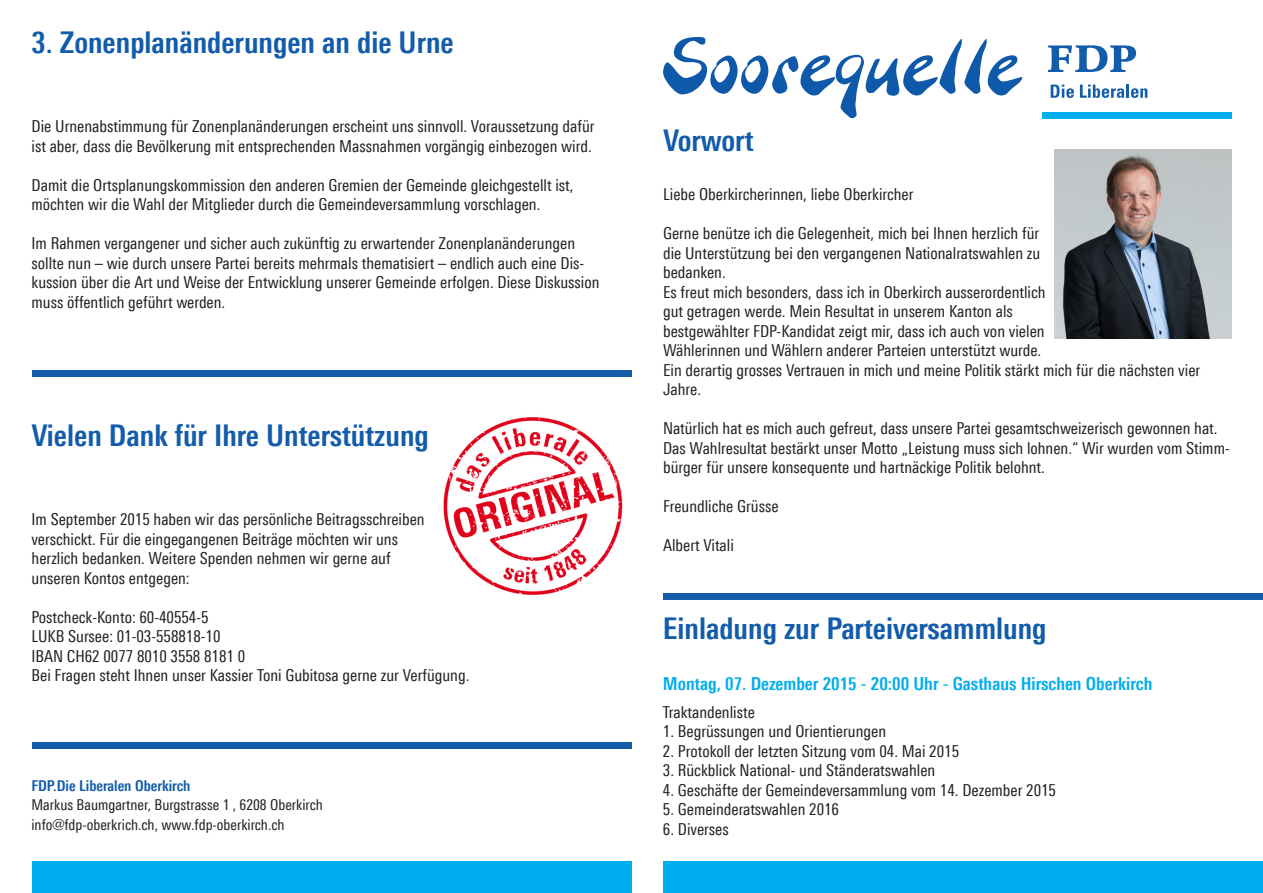
<style>
.page{position:relative;width:1263px;height:893px;background:#fff}
.page>*{position:absolute;margin:0;border:0;box-sizing:border-box;transform-origin:0 0}
._01_Titel{font:700 30px "Linotype Univers 620 Cn";color:#135cab}
._02_untertitel{font:700 18px "Linotype Univers 620 Cn";color:#00aeef}
._04_massentext{font:16.5px/19.5px "Linotype Univers 420 Cn";color:#231f20}
._04_massentext-2{font:15px "Linotype Univers 420 Cn";color:#231f20}
._06_footer_fdp_ortsp{font:700 15px "Linotype Univers 620 Cn";color:#135cab}
</style>
<div class="page">
<img style="left:443px;top:417px;width:180px;height:179px">
<div style="left:663px;top:861px;width:600px;height:32px;background:#00aeef"></div>
<div style="left:32px;top:861px;width:599px;height:32px;background:#00aeef"></div>
<div style="left:1042px;top:112px;width:189px;height:6px;background:#00aeef"></div>
<svg style="left:1051px;top:85px;width:23px;height:13px"></svg>
<svg style="left:1080px;top:85px;width:67px;height:13px"></svg>
<svg style="left:1048px;top:45px;width:88px;height:27px"></svg>
<div style="left:663px;top:594px;width:600px;height:6px;background:#135cab"></div>
<div style="left:32px;top:742px;width:599px;height:7px;background:#135cab"></div>
<svg style="left:663px;top:37px;width:359px;height:81px"></svg>
<div style="left:32px;top:370px;width:599px;height:7px;background:#135cab"></div>
<img style="left:1054px;top:150px;width:177px;height:188px">
<p class="_01_Titel" style="left:32px;top:25px;width:424px">3. Zonenplanänderungen an die Urne</p>
<p class="_04_massentext" style="left:32px;top:116px;width:565px">Die Urnenabstimmung für Zonenplanänderungen erscheint uns sinnvoll. Voraussetzung dafür ist aber, dass die Bevölkerung mit entsprechenden Massnahmen vorgängig einbezogen wird.</p>
<p class="_04_massentext" style="left:32px;top:175px;width:543px">Damit die Ortsplanungskommission den anderen Gremien der Gemeinde gleichgestellt ist, möchten wir die Wahl der Mitglieder durch die Gemeindeversammlung vorschlagen.</p>
<p class="_04_massentext" style="left:32px;top:233px;width:569px">Im Rahmen vergangener und sicher auch zukünftig zu erwartender Zonenplanänderungen sollte nun – wie durch unsere Partei bereits mehrmals thematisiert – endlich auch eine Dis&shy;kussion über die Art und Weise der Entwicklung unserer Gemeinde erfolgen. Diese Diskussion muss öffentlich geführt werden.</p>
<p class="_01_Titel" style="left:32px;top:418px;width:399px">Vielen Dank für Ihre Unterstützung</p>
<p class="_04_massentext" style="left:32px;top:509px;width:395px">Im September 2015 haben wir das persönliche Beitragsschreiben</p>
<p class="_04_massentext" style="left:32px;top:529px;width:368px">verschickt. Für die eingegangenen Beiträge möchten wir uns</p>
<p class="_04_massentext" style="left:32px;top:548px;width:361px">herzlich bedanken. Weitere Spenden nehmen wir gerne auf</p>
<p class="_04_massentext" style="left:32px;top:568px;width:160px">unseren Kontos entgegen:</p>
<p class="_04_massentext" style="left:32px;top:607px;width:179px">Postcheck-Konto: 60-40554-5</p>
<p class="_04_massentext" style="left:32px;top:626px;width:190px">LUKB Sursee: 01-03-558818-10</p>
<p class="_04_massentext" style="left:32px;top:646px;width:215px">IBAN CH62 0077 8010 3558 8181 0</p>
<p class="_04_massentext" style="left:32px;top:665px;width:439px">Bei Fragen steht Ihnen unser Kassier Toni Gubitosa gerne zur Verfügung.</p>
<p class="_06_footer_fdp_ortsp" style="left:31px;top:777px;width:161px">FDP.Die Liberalen Oberkirch</p>
<p class="_04_massentext-2" style="left:31px;top:796px;width:293px">Markus Baumgartner, Burgstrasse 1 , 6208 Oberkirch</p>
<p class="_04_massentext-2" style="left:31px;top:816px;width:255px">info@fdp-oberkrich.ch, www.fdp-oberkirch.ch</p>
<p class="_01_Titel" style="left:663px;top:123px;width:92px">Vorwort</p>
<p class="_04_massentext" style="left:663px;top:185px;width:252px">Liebe Oberkircherinnen, liebe Oberkircher</p>
<p class="_04_massentext" style="left:663px;top:224px;width:378px">Gerne benütze ich die Gelegenheit, mich bei Ihnen herzlich für</p>
<p class="_04_massentext" style="left:663px;top:243px;width:379px">die Unterstützung bei den vergangenen Nationalratswahlen zu</p>
<p class="_04_massentext" style="left:663px;top:263px;width:64px">bedanken.</p>
<p class="_04_massentext" style="left:663px;top:282px;width:384px">Es freut mich besonders, dass ich in Oberkirch ausserordentlich</p>
<p class="_04_massentext" style="left:663px;top:302px;width:351px">gut getragen werde. Mein Resultat in unserem Kanton als</p>
<p class="_04_massentext" style="left:663px;top:321px;width:383px">bestgewählter FDP-Kandidat zeigt mir, dass ich auch von vielen</p>
<p class="_04_massentext" style="left:663px;top:341px;width:380px">Wählerinnen und Wählern anderer Parteien unterstützt wurde.</p>
<p class="_04_massentext" style="left:663px;top:360px;width:539px">Ein derartig grosses Vertrauen in mich und meine Politik stärkt mich für die nächsten vier<br>Jahre.</p>
<p class="_04_massentext" style="left:663px;top:419px;width:568px">Natürlich hat es mich auch gefreut, dass unsere Partei gesamtschweizerisch gewonnen hat.<br>Das Wahlresultat bestärkt unser Motto „Leistung muss sich lohnen.“ Wir wurden vom Stimm&shy;bürger für unsere konsequente und hartnäckige Politik belohnt.</p>
<p class="_04_massentext" style="left:663px;top:497px;width:117px">Freundliche Grüsse</p>
<p class="_04_massentext" style="left:663px;top:536px;width:72px">Albert Vitali</p>
<p class="_01_Titel" style="left:663px;top:610px;width:385px">Einladung zur Parteiversammlung</p>
<p class="_02_untertitel" style="left:663px;top:673px;width:491px">Montag, 07. Dezember 2015 - 20:00 Uhr - Gasthaus Hirschen Oberkirch</p>
<p class="_04_massentext" style="left:663px;top:702px;width:93px">Traktandenliste</p>
<p class="_04_massentext" style="left:663px;top:722px;width:225px">1. Begrüssungen und Orientierungen</p>
<p class="_04_massentext" style="left:663px;top:741px;width:298px">2. Protokoll der letzten Sitzung vom 04. Mai 2015</p>
<p class="_04_massentext" style="left:663px;top:761px;width:274px">3. Rückblick National- und Ständeratswahlen</p>
<p class="_04_massentext" style="left:663px;top:780px;width:395px">4. Geschäfte der Gemeindeversammlung vom 14. Dezember 2015</p>
<p class="_04_massentext" style="left:663px;top:800px;width:178px">5. Gemeinderatswahlen 2016</p>
<p class="_04_massentext" style="left:663px;top:819px;width:67px">6. Diverses</p>
</div>
